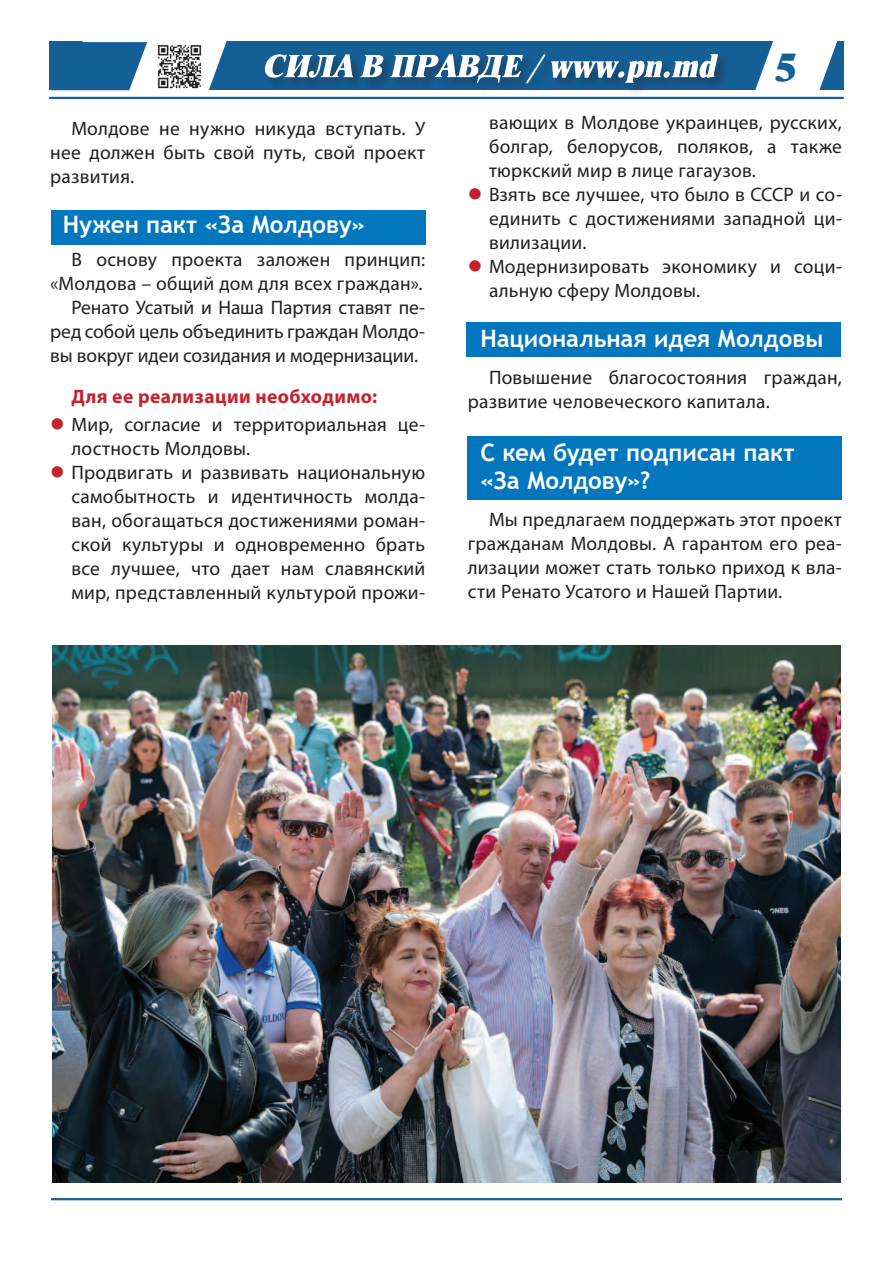
<style>
.page{position:relative;width:893px;height:1263px;background:#fff}
.page>*{position:absolute;margin:0;border:0;box-sizing:border-box;transform-origin:0 0}
.t1{font:39.15px "Newton X";color:#155f97}
.t2{font:700 24px/28.5px "Trebuchet MS";letter-spacing:-.005em;color:#fff}
.t3{font:19.5px/24px "Myriad Pro";letter-spacing:.01em;color:#231f20;text-align:justify}
.t4{font:19.5px "Myriad Pro";letter-spacing:-.01em;color:#231f20}
.t5{font:700 19.5px "Myriad Pro";letter-spacing:.02em;color:#c52230}
.s1{color:#c52230}
</style>
<div class="page">
<hr style="left:51px;top:1198px;width:791px;height:2px;background:#155f97">
<div style="left:49px;top:42px;width:795px;height:48px;background:#155f97"></div>
<svg style="left:755px;top:41px;width:83px;height:49px"></svg>
<hr style="left:49px;top:97px;width:795px;height:2px;background:#155f97">
<div style="left:263px;top:52px;width:468px;height:45px;background:#231f20;opacity:.45"></div>
<svg style="left:264px;top:54px;width:454px;height:30px"></svg>
<div style="left:468px;top:436px;width:374px;height:63px;background:#0277bd"></div>
<div style="left:466px;top:322px;width:374px;height:34px;background:#0277bd"></div>
<div style="left:51px;top:210px;width:374px;height:34px;background:#0277bd"></div>
<svg style="left:51px;top:41px;width:177px;height:50px"></svg>
<img style="left:53px;top:645px;width:787px;height:537px">
<p class="t3" style="left:50px;top:117px;width:377px;text-indent:21px">Молдове не нужно никуда вступать. У нее должен быть свой путь, свой проект развития.</p>
<p class="t2" style="left:63px;top:211px;width:304px">Нужен пакт «За Молдову»</p>
<p class="t3" style="left:71px;top:247px;width:355px">В основу проекта заложен принцип:</p>
<p class="t3" style="left:50px;top:271px;width:374px">«Молдова – общий дом для всех граждан».</p>
<p class="t4" style="left:71px;top:295px;width:355px">Ренато Усатый и Наша партия ставят пе-</p>
<p class="t3" style="left:50px;top:319px;width:376px">ред собой цель объединить граждан Молдо-</p>
<p class="t4" style="left:50px;top:343px;width:369px">вы вокруг идеи созидания и модернизации.</p>
<p class="t5" style="left:71px;top:384px;width:307px">Для ее реализации необходимо:</p>
<p class="t3" style="left:71px;top:412px;width:355px;text-indent:-21px"><span class="s1">●</span> Мир, согласие и территориальная це&shy;лостность Молдовы.</p>
<p class="t3" style="left:72px;top:460px;width:355px;text-indent:-21px"><span class="s1">●</span> Продвигать и развивать национальную самобытность и идентичность молда&shy;ван, обогащаться достижениями роман&shy;ской культуры и одновременно брать все лучшее, что дает нам славянский мир, представленный культурой прожи-</p>
<h1 class="t1" style="left:774px;top:44px;width:24px">5</h1>
<p class="t3" style="left:489px;top:111px;width:354px">вающих в Молдове украинцев, русских, болгар, белорусов, поляков, а также тюркский мир в лице гагаузов.</p>
<p class="t3" style="left:489px;top:183px;width:354px;text-indent:-21px"><span class="s1">●</span> Взять все лучшее, что было в СССР и со&shy;единить с достижениями западной ци&shy;вилизации.</p>
<p class="t3" style="left:489px;top:255px;width:354px;text-indent:-21px"><span class="s1">●</span> Модернизировать экономику и соци&shy;альную сферу Молдовы.</p>
<p class="t2" style="left:480px;top:325px;width:344px">Национальная идея Молдовы</p>
<p class="t3" style="left:468px;top:365px;width:376px;text-indent:21px">Повышение благосостояния граждан, развитие человеческого капитала.</p>
<p class="t2" style="left:480px;top:438px;width:316px">С кем будет подписан пакт «За Молдову»?</p>
<p class="t3" style="left:468px;top:507px;width:376px;text-indent:21px">Мы предлагаем поддержать этот проект гражданам Молдовы. А гарантом его реа&shy;лизации может стать только приход к вла&shy;сти Ренато Усатого и Нашей Партии.</p>
</div>
